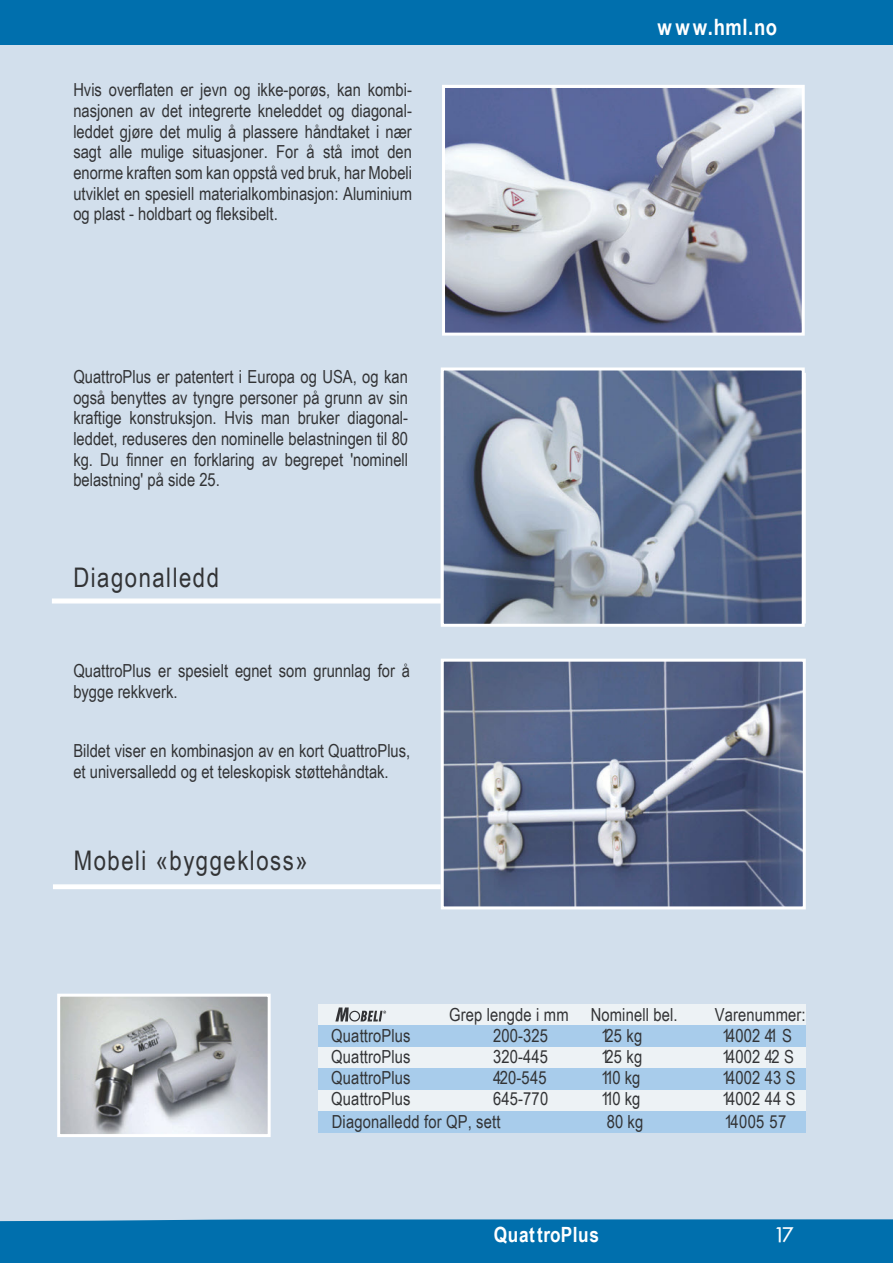
<style>
.page{position:relative;width:893px;height:1263px;background:#fff}
.page>*{position:absolute;margin:0;border:0;box-sizing:border-box;transform-origin:0 0}
.t1{font:27px "Arial Narrow";letter-spacing:.055em;color:#323335}
.t2{font:700 22.5px "Arial Narrow";letter-spacing:.025em;color:#fff}
.t3{font:700 21px "Arial Narrow";letter-spacing:.03em;color:#fff}
.t4{font:700 21px "Futshi Small";color:#fff}
.t5{font:18px/20.7px "Arial Narrow";color:#323335;text-align:justify}
</style>
<div class="page">
<div style="left:0;top:45px;width:893px;height:966px;background:#d2dfec"></div>
<svg style="left:0;top:1011px;width:893px;height:252px;background:#9cc2db"></svg>
<div style="left:0;top:0;width:893px;height:45px;background:#006fad"></div>
<svg style="left:0;top:1187px;width:148px;height:76px;background:#5da0c8"></svg>
<svg style="left:52px;top:598px;width:389px;height:5px"></svg>
<img style="left:445px;top:663px;width:357px;height:242px">
<div style="left:441px;top:659px;width:365px;height:250px;border:3px solid #fff"></div>
<svg style="left:53px;top:884px;width:388px;height:5px"></svg>
<div style="left:318px;top:1004px;width:488px;height:22px;background:#edf2f5"></div>
<div style="left:318px;top:1026px;width:488px;height:21px;background:#a8cceb"></div>
<div style="left:318px;top:1047px;width:488px;height:21px;background:#edf2f5"></div>
<div style="left:318px;top:1068px;width:488px;height:22px;background:#a8cceb"></div>
<div style="left:318px;top:1090px;width:488px;height:21px;background:#edf2f5"></div>
<svg style="left:335px;top:1007px;width:51px;height:14px"></svg>
<img style="left:61px;top:998px;width:206px;height:135px">
<div style="left:57px;top:994px;width:214px;height:143px;border:3px solid #fff"></div>
<div style="left:318px;top:1111px;width:488px;height:22px;background:#a8cceb"></div>
<img style="left:445px;top:371px;width:356px;height:252px">
<div style="left:441px;top:367px;width:364px;height:260px;border:3px solid #fff"></div>
<img style="left:446px;top:89px;width:355px;height:243px">
<div style="left:442px;top:85px;width:363px;height:251px;border:3px solid #fff"></div>
<p class="t5" style="left:73px;top:81px;width:340px">Hvis overflaten er jevn og ikke-porøs, kan kombi&shy;nasjonen av det integrerte kneleddet og diagonal&shy;leddet gjøre det mulig å plassere håndtaket i nær sagt alle mulige situasjoner. For å stå imot den enorme kraften som kan oppstå ved bruk, har Mobeli utviklet en spesiell materialkombinasjon: Aluminium og plast - holdbart og fleksibelt.</p>
<p class="t2" style="left:657px;top:19px;width:121px">w ww.hml.no</p>
<p class="t5" style="left:73px;top:368px;width:336px">QuattroPlus er patentert i Europa og USA, og kan også benyttes av tyngre personer på grunn av sin kraftige konstruksjon. Hvis man bruker diagonal&shy;leddet, reduseres den nominelle belastningen til 80 kg. Du finner en forklaring av begrepet 'nominell belastning' på side 25.</p>
<p class="t1" style="left:73px;top:567px;width:147px">Diagonalledd</p>
<p class="t5" style="left:73px;top:662px;width:338px">QuattroPlus er spesielt egnet som grunnlag for å bygge rekkverk.</p>
<p class="t5" style="left:73px;top:742px;width:338px">Bildet viser en kombinasjon av en kort QuattroPlus, et universalledd og et teleskopisk støttehåndtak.</p>
<p class="t1" style="left:74px;top:850px;width:235px">Mobeli «byggekloss»</p>
<p class="t5" style="left:449px;top:1006px;width:230px">Grep lengde i mm Nominell bel.</p>
<p class="t5" style="left:715px;top:1006px;width:92px">Varenummer:</p>
<p class="t5" style="left:331px;top:1027px;width:81px">QuattroPlus</p>
<p class="t5" style="left:493px;top:1027px;width:56px">200-325</p>
<p class="t5" style="left:601px;top:1027px;width:43px">125 kg</p>
<p class="t5" style="left:722px;top:1027px;width:71px">14002 41 S</p>
<p class="t5" style="left:331px;top:1048px;width:81px">QuattroPlus</p>
<p class="t5" style="left:493px;top:1048px;width:56px">320-445</p>
<p class="t5" style="left:601px;top:1048px;width:43px">125 kg</p>
<p class="t5" style="left:722px;top:1048px;width:74px">14002 42 S</p>
<p class="t5" style="left:331px;top:1069px;width:81px">QuattroPlus</p>
<p class="t5" style="left:493px;top:1069px;width:55px">420-545</p>
<p class="t5" style="left:601px;top:1069px;width:41px">110 kg</p>
<p class="t5" style="left:722px;top:1069px;width:75px">14002 43 S</p>
<p class="t5" style="left:331px;top:1090px;width:81px">QuattroPlus</p>
<p class="t5" style="left:493px;top:1090px;width:57px">645-770</p>
<p class="t5" style="left:601px;top:1090px;width:41px">110 kg</p>
<p class="t5" style="left:722px;top:1090px;width:75px">14002 44 S</p>
<p class="t5" style="left:332px;top:1113px;width:170px">Diagonalledd for QP, sett</p>
<p class="t5" style="left:607px;top:1113px;width:38px">80 kg</p>
<p class="t5" style="left:724px;top:1113px;width:64px">14005 57</p>
<p class="t3" style="left:494px;top:1226px;width:107px">QuattroPlus</p>
<p class="t4" style="left:774px;top:1222px;width:21px">17</p>
</div>
